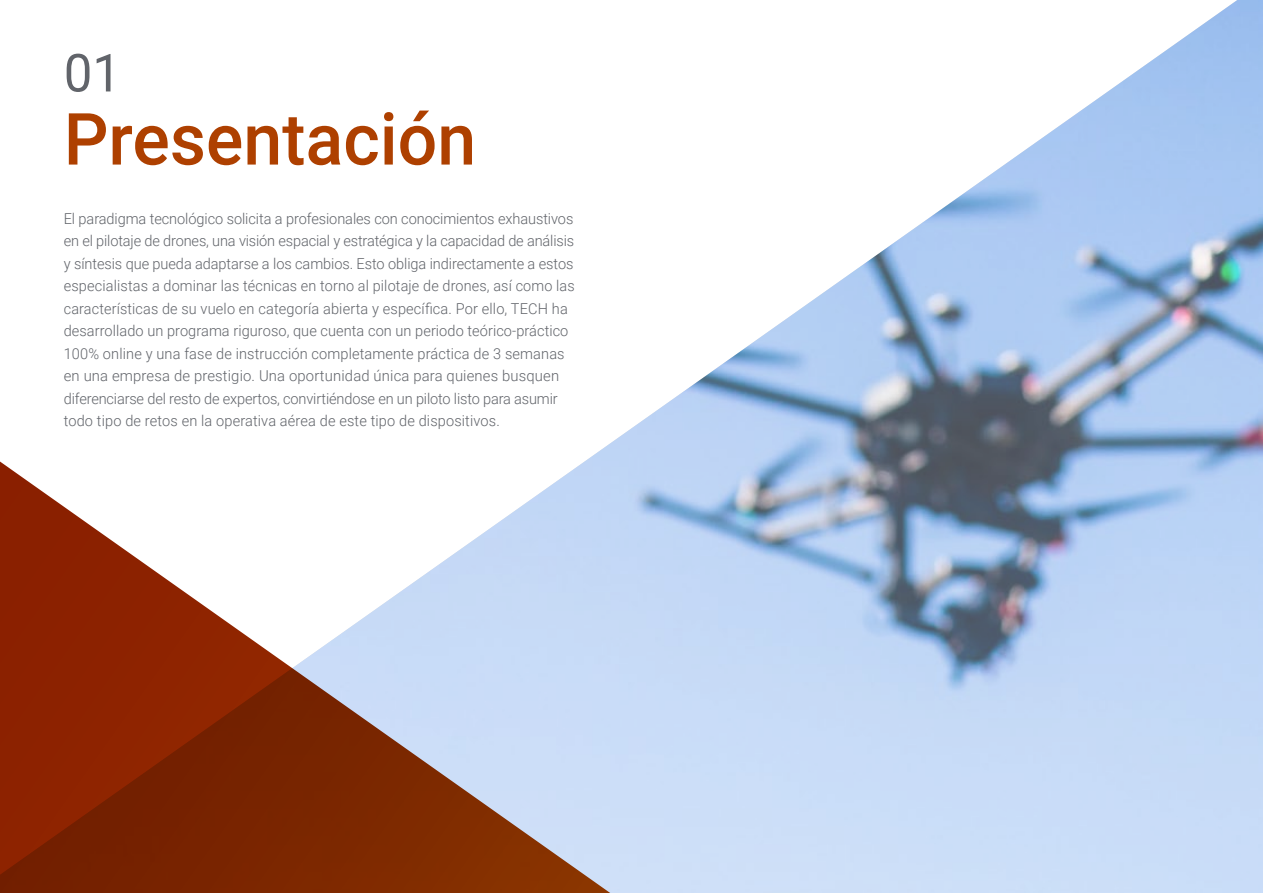
<style>
.page{position:relative;width:1263px;height:893px;background:#fff}
.page>*{position:absolute;margin:0;border:0;box-sizing:border-box;transform-origin:0 0}
.t1{font:500 72px "Roboto";color:#ae4000}
.t2{font:52.5px "Roboto";color:#61646a}
.t3{font:300 15px/22.5px "Roboto";letter-spacing:.005em;color:#61646a}
</style>
<div class="page">
<img style="left:607px;top:0;width:656px;height:893px">
<svg style="left:0;top:446px;width:640px;height:447px"></svg>
<h2 class="t2" style="left:64px;top:36px;width:59px">01</h2>
<h1 class="t1" style="left:64px;top:89px;width:414px">Presentación</h1>
<p class="t3" style="left:64px;top:207px;width:512px">El paradigma tecnológico solicita a profesionales con conocimientos exhaustivos en el pilotaje de drones, una visión espacial y estratégica y la capacidad de análisis y síntesis que pueda adaptarse a los cambios. Esto obliga indirectamente a estos especialistas a dominar las técnicas en torno al pilotaje de drones, así como las características de su vuelo en categoría abierta y específica. Por ello, TECH ha desarrollado un programa riguroso, que cuenta con un periodo teórico-práctico 100% online y una fase de instrucción completamente práctica de 3 semanas en una empresa de prestigio. Una oportunidad única para quienes busquen diferenciarse del resto de expertos, convirtiéndose en un piloto listo para asumir todo tipo de retos en la operativa aérea de este tipo de dispositivos.</p>
</div>
